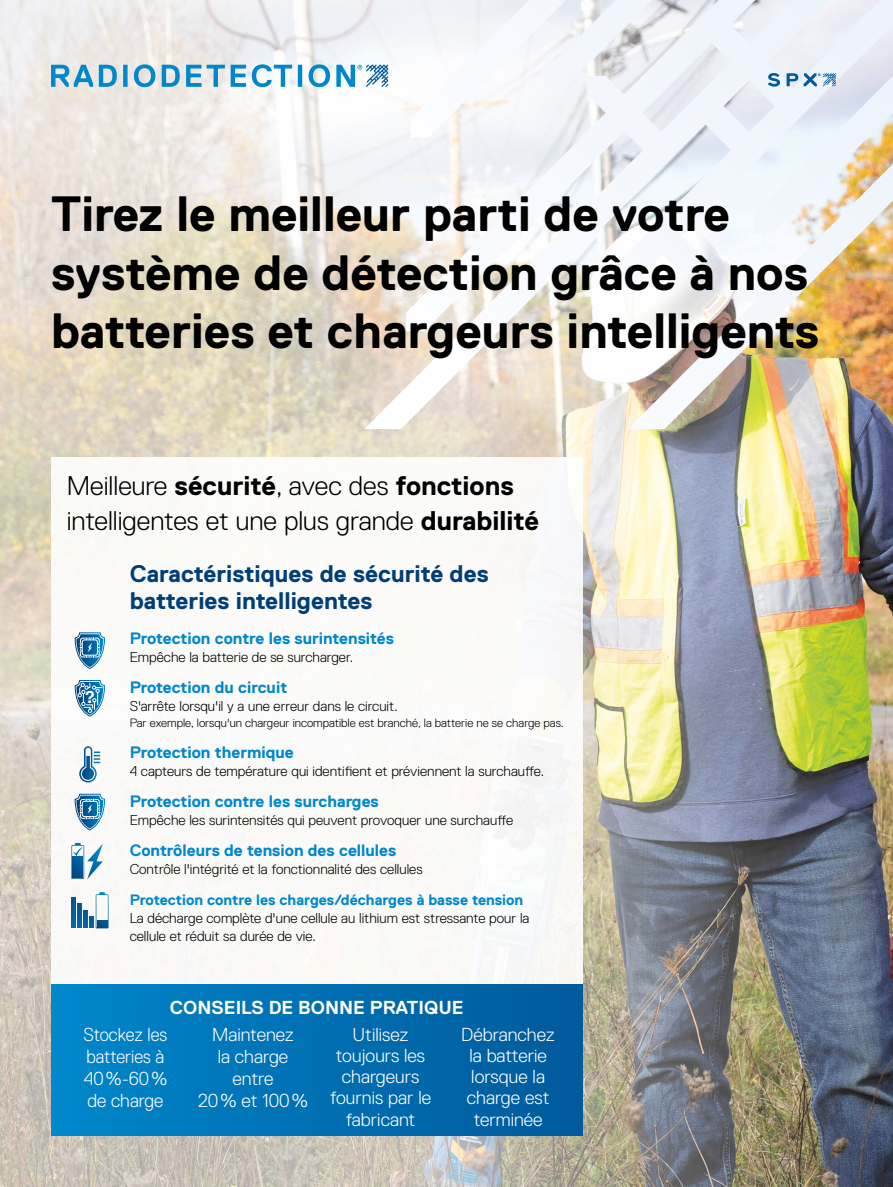
<style>
.page{position:relative;width:893px;height:1187px;background:#fff}
.page>*{position:absolute;margin:0;border:0;box-sizing:border-box;transform-origin:0 0}
.t1{font:700 49.5px/58.5px "Replica Std";color:#000}
.t2{font:300 27px/34.5px "Replica Std";color:#000}
.t3{font:700 24px/27px "Replica Std";color:#003e78}
.t4{font:300 18.75px/21px "Replica Std";color:#fff;text-align:center}
.t5{font:300 18.75px/21.8px "Replica Std";color:#fff;scale:.94 1}
.t6{font:700 18.75px "Replica Std";color:#fff}
.t7{font:700 17.1px "Replica Std";color:#fff}
.t8{font:700 16.5px "Replica Std";color:#0087cc}
.t9{font:700 15px "Replica Std";color:#0087cc}
.t10{font:300 14.25px/18px "Replica Std";color:#000}
.t11{font:300 12px "Replica Std";color:#000}
.s1{font-weight:700}
</style>
<div class="page">
<img style="left:0;top:0;width:893px;height:1186px">
<div style="left:51px;top:458px;width:532px;height:677px;background:#fbfaf8"></div>
<svg style="left:364px;top:0;width:264px;height:429px"></svg>
<img style="left:628px;top:272px;width:265px;height:157px">
<svg style="left:406px;top:0;width:349px;height:331px"></svg>
<svg style="left:75px;top:632px;width:30px;height:36px"></svg>
<svg style="left:75px;top:680px;width:30px;height:36px"></svg>
<svg style="left:79px;top:746px;width:21px;height:36px"></svg>
<svg style="left:75px;top:793px;width:30px;height:37px"></svg>
<svg style="left:71px;top:842px;width:32px;height:37px"></svg>
<div style="left:71px;top:897px;width:5px;height:30px;background:#00609e"></div>
<hr style="left:77px;top:903px;width:4px;height:24px;background:#00609e">
<hr style="left:83px;top:909px;width:4px;height:18px;background:#00609e">
<svg style="left:89px;top:892px;width:20px;height:36px"></svg>
<div style="left:51px;top:984px;width:532px;height:151px;background:linear-gradient(to right,#0087cb,#00599a)"></div>
<svg style="left:51px;top:65px;width:42px;height:22px"></svg>
<svg style="left:99px;top:65px;width:18px;height:22px"></svg>
<svg style="left:123px;top:65px;width:5px;height:22px"></svg>
<svg style="left:134px;top:64px;width:21px;height:23px"></svg>
<svg style="left:162px;top:65px;width:18px;height:22px"></svg>
<svg style="left:186px;top:65px;width:39px;height:22px"></svg>
<svg style="left:231px;top:65px;width:15px;height:22px"></svg>
<svg style="left:252px;top:64px;width:40px;height:23px"></svg>
<svg style="left:298px;top:65px;width:4px;height:22px"></svg>
<svg style="left:309px;top:64px;width:21px;height:23px"></svg>
<svg style="left:336px;top:65px;width:52px;height:22px"></svg>
<svg style="left:410px;top:0;width:483px;height:272px"></svg>
<h1 class="t1" style="left:51px;top:185px;width:770px">Tirez le meilleur parti de votre système de détection grâce à nos batteries et chargeurs intelligents</h1>
<h2 class="t2" style="left:67px;top:468px;width:474px">Meilleure <span class="s1">sécurité</span>, avec des <span class="s1">fonctions </span>intelligentes et une plus grande <span class="s1">durabilité</span></h2>
<h3 class="t3" style="left:130px;top:560px;width:361px">Caractéristiques de sécurité des batteries intelligentes</h3>
<p class="t8" style="left:130px;top:629px;width:266px">Protection contre les surintensités</p>
<p class="t10" style="left:130px;top:648px;width:225px">Empêche la batterie de se surcharger.</p>
<p class="t8" style="left:130px;top:678px;width:159px">Protection du circuit</p>
<p class="t10" style="left:130px;top:697px;width:270px">S'arrête lorsqu'il y a une erreur dans le circuit.</p>
<p class="t11" style="left:130px;top:716px;width:436px">Par exemple, lorsqu'un chargeur incompatible est branché, la batterie ne se charge pas.</p>
<p class="t8" style="left:130px;top:743px;width:166px">Protection thermique</p>
<p class="t10" style="left:130px;top:762px;width:416px">4 capteurs de température qui identifient et préviennent la surchauffe.</p>
<p class="t8" style="left:130px;top:792px;width:251px">Protection contre les surcharges</p>
<p class="t10" style="left:130px;top:811px;width:385px">Empêche les surintensités qui peuvent provoquer une surchauffe</p>
<p class="t8" style="left:130px;top:840px;width:268px">Contrôleurs de tension des cellules</p>
<p class="t10" style="left:130px;top:859px;width:294px">Contrôle l'intégrité et la fonctionnalité des cellules</p>
<p class="t9" style="left:130px;top:890px;width:395px">Protection contre les charges/décharges à basse tension</p>
<p class="t10" style="left:130px;top:908px;width:401px">La décharge complète d'une cellule au lithium est stressante pour la cellule et réduit sa durée de vie.</p>
<p class="t7" style="left:85px;top:687px;width:12px">?</p>
<h3 class="t6" style="left:170px;top:996px;width:295px">CONSEILS DE BONNE PRATIQUE</h3>
<h3 class="t5" style="left:84px;top:1024px;width:91px">Stockez les batteries à<br>40%-60% de charge</h3>
<h3 class="t4" style="left:198px;top:1024px;width:111px;line-height:21.8px">Maintenez<br>la charge entre<br>20% et 100%</h3>
<h3 class="t4" style="left:330px;top:1024px;width:103px">Utilisez toujours les chargeurs fournis par le fabricant</h3>
<h3 class="t4" style="left:461px;top:1024px;width:95px">Débranchez la batterie lorsque la charge est terminée</h3>
</div>
